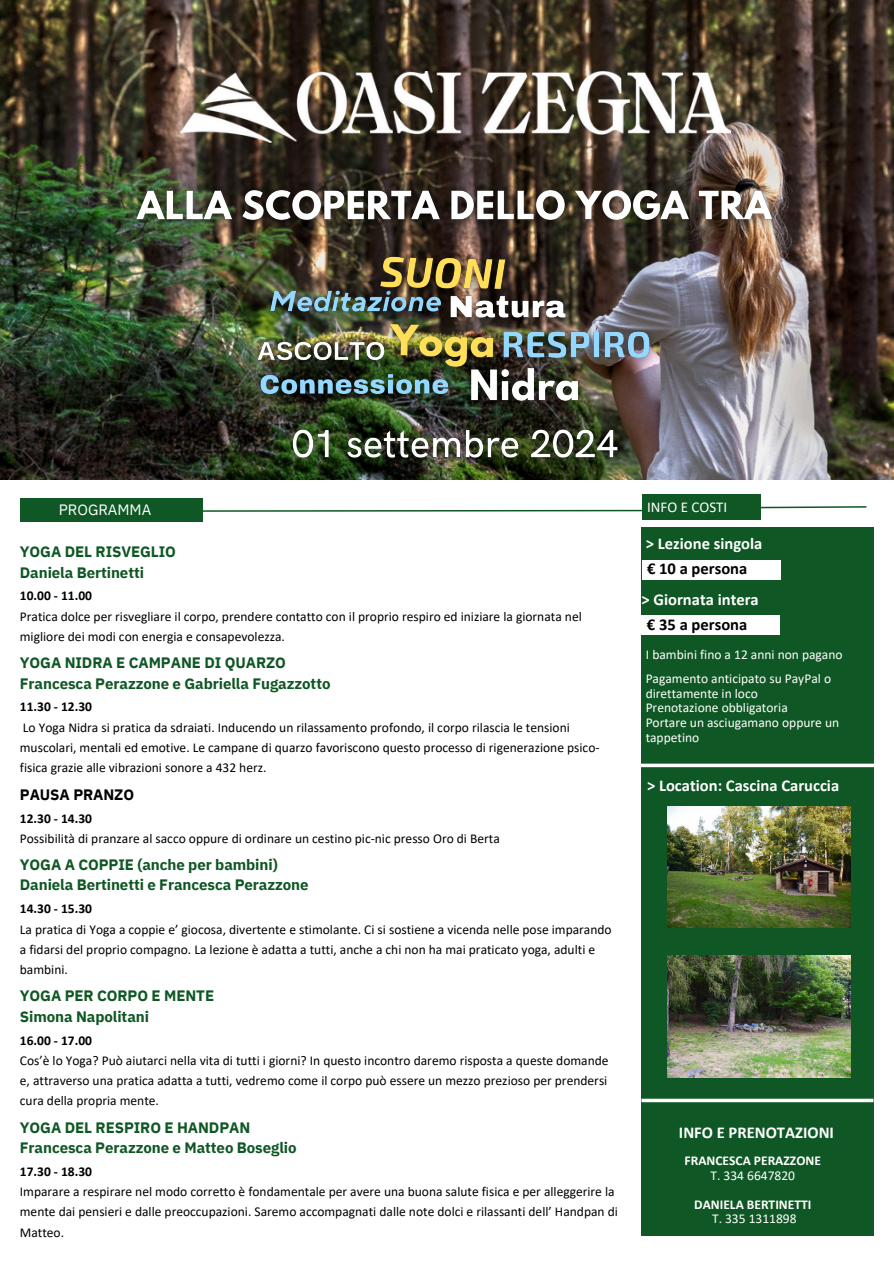
<style>
.page{position:relative;width:894px;height:1264px;background:#fff}
.page>*{position:absolute;margin:0;border:0;box-sizing:border-box;transform-origin:0 0}
.t1{font:700 16.5px "Calibri";color:#fff}
.t2{font:700 16.5px "Calibri";color:#000}
.t3{font:700 15px "IBM Plex Sans";letter-spacing:-.005em;color:#0f5724}
.t4{font:700 15px "IBM Plex Sans";letter-spacing:-.005em;color:#000}
.t5{font:15px "Calibri";color:#fff}
.t6{font:15px "IBM Plex Sans";color:#fff}
.t7{font:13.5px/20.2px "Calibri";color:#000}
.t8{font:13.5px/14.7px "Calibri";color:#fff}
.t9{font:700 13.5px "Calibri";color:#000}
.t10{font:700 13.5px "Calibri";color:#fff}
</style>
<div class="page">
<img style="left:0;top:0;width:893px;height:480px">
<div style="left:642px;top:494px;width:118px;height:26px;background:#0f5724"></div>
<svg style="left:760px;top:505px;width:107px;height:4px"></svg>
<svg style="left:202px;top:509px;width:440px;height:3px"></svg>
<img style="left:181px;top:71px;width:549px;height:71px">
<div style="left:641px;top:1022px;width:232px;height:213px;background:#0f5724"></div>
<div style="left:20px;top:498px;width:182px;height:23px;background:#0f5724"></div>
<div style="left:641px;top:527px;width:232px;height:242px;background:#0f5724"></div>
<div style="left:641px;top:559px;width:139px;height:20px;background:#fff"></div>
<div style="left:641px;top:615px;width:139px;height:20px;background:#fff"></div>
<div style="left:641px;top:765px;width:232px;height:187px;background:#0f5724"></div>
<img style="left:667px;top:806px;width:183px;height:121px">
<svg style="left:641px;top:763px;width:233px;height:4px"></svg>
<div style="left:641px;top:949px;width:232px;height:242px;background:#0f5724"></div>
<svg style="left:641px;top:1098px;width:232px;height:4px"></svg>
<img style="left:667px;top:955px;width:183px;height:122px">
<img style="left:275px;top:413px;width:360px;height:64px">
<img style="left:257px;top:278px;width:115px;height:47px">
<img style="left:510px;top:316px;width:156px;height:59px">
<img style="left:248px;top:374px;width:207px;height:33px">
<img style="left:245px;top:331px;width:127px;height:43px">
<img style="left:510px;top:283px;width:69px;height:49px">
<img style="left:361px;top:240px;width:163px;height:70px">
<img style="left:455px;top:352px;width:139px;height:66px">
<img style="left:372px;top:308px;width:138px;height:78px">
<img style="left:122px;top:176px;width:665px;height:62px">
<p class="t6" style="left:59px;top:500px;width:94px">PROGRAMMA</p>
<p class="t5" style="left:646px;top:500px;width:82px">INFO E COSTI</p>
<p class="t1" style="left:645px;top:536px;width:118px">&gt; Lezione singola</p>
<p class="t3" style="left:20px;top:542px;width:158px">YOGA DEL RISVEGLIO</p>
<p class="t3" style="left:20px;top:562px;width:126px">Daniela Bertinetti</p>
<p class="t9" style="left:20px;top:590px;width:74px">10.00 - 11.00</p>
<p class="t7" style="left:20px;top:607px;width:563px">Pratica dolce per risvegliare il corpo, prendere contatto con il proprio respiro ed iniziare la giornata nel migliore dei modi con energia e consapevolezza.</p>
<p class="t2" style="left:646px;top:561px;width:102px">€ 10 a persona</p>
<p class="t1" style="left:641px;top:593px;width:119px">&gt; Giornata intera</p>
<p class="t2" style="left:646px;top:617px;width:102px">€ 35 a persona</p>
<p class="t3" style="left:20px;top:653px;width:267px">YOGA NIDRA E CAMPANE DI QUARZO</p>
<p class="t3" style="left:20px;top:673px;width:312px">Francesca Perazzone e Gabriella Fugazzotto</p>
<p class="t9" style="left:20px;top:701px;width:74px">11.30 - 12.30</p>
<p class="t7" style="left:20px;top:718px;width:581px">Lo Yoga Nidra si pratica da sdraiati. Inducendo un rilassamento profondo, il corpo rilascia le tensioni muscolari, mentali ed emotive. Le campane di quarzo favoriscono questo processo di rigenerazione psico&shy;fisica grazie alle vibrazioni sonore a 432 herz.</p>
<p class="t9" style="left:20px;top:812px;width:74px">12.30 - 14.30</p>
<p class="t7" style="left:20px;top:829px;width:481px">Possibilità di pranzare al sacco oppure di ordinare un cestino pic-nic presso Oro di Berta</p>
<p class="t4" style="left:20px;top:784px;width:116px">PAUSA PRANZO</p>
<p class="t3" style="left:20px;top:854px;width:259px">YOGA A COPPIE (anche per bambini)</p>
<p class="t3" style="left:20px;top:875px;width:290px">Daniela Bertinetti e Francesca Perazzone</p>
<p class="t9" style="left:20px;top:903px;width:74px">14.30 - 15.30</p>
<p class="t7" style="left:20px;top:920px;width:593px">La pratica di Yoga a coppie e’ giocosa, divertente e stimolante. Ci si sostiene a vicenda nelle pose imparando a fidarsi del proprio compagno. La lezione è adatta a tutti, anche a chi non ha mai praticato yoga, adulti e bambini.</p>
<p class="t3" style="left:20px;top:986px;width:196px">YOGA PER CORPO E MENTE</p>
<p class="t3" style="left:20px;top:1006px;width:131px">Simona Napolitani</p>
<p class="t9" style="left:20px;top:1034px;width:74px">16.00 - 17.00</p>
<p class="t7" style="left:20px;top:1051px;width:590px;text-align:justify">Cos’è lo Yoga? Può aiutarci nella vita di tutti i giorni? In questo incontro daremo risposta a queste domande e, attraverso una pratica adatta a tutti, vedremo come il corpo può essere un mezzo prezioso per prendersi cura della propria mente.</p>
<p class="t3" style="left:20px;top:1117px;width:232px">YOGA DEL RESPIRO E HANDPAN</p>
<p class="t3" style="left:20px;top:1137px;width:278px">Francesca Perazzone e Matteo Boseglio</p>
<p class="t9" style="left:20px;top:1165px;width:74px">17.30 - 18.30</p>
<p class="t7" style="left:20px;top:1182px;width:599px">Imparare a respirare nel modo corretto è fondamentale per avere una buona salute fisica e per alleggerire la mente dai pensieri e dalle preoccupazioni. Saremo accompagnati dalle note dolci e rilassanti dell’ Handpan di<br>Matteo.</p>
<p class="t8" style="left:645px;top:648px;width:198px">I bambini fino a 12 anni non pagano</p>
<p class="t8" style="left:645px;top:672px;width:187px">Pagamento anticipato su PayPal o direttamente in loco</p>
<p class="t8" style="left:645px;top:701px;width:144px">Prenotazione obbligatoria</p>
<p class="t8" style="left:645px;top:716px;width:195px">Portare un asciugamano oppure un tappetino</p>
<p class="t1" style="left:646px;top:778px;width:194px">&gt; Location: Cascina Caruccia</p>
<p class="t1" style="left:678px;top:1125px;width:156px">INFO E PRENOTAZIONI</p>
<p class="t10" style="left:684px;top:1154px;width:138px">FRANCESCA PERAZZONE</p>
<p class="t8" style="left:710px;top:1168px;width:86px">T. 334 6647820</p>
<p class="t10" style="left:694px;top:1198px;width:119px">DANIELA BERTINETTI</p>
<p class="t8" style="left:712px;top:1212px;width:86px">T. 335 1311898</p>
</div>
